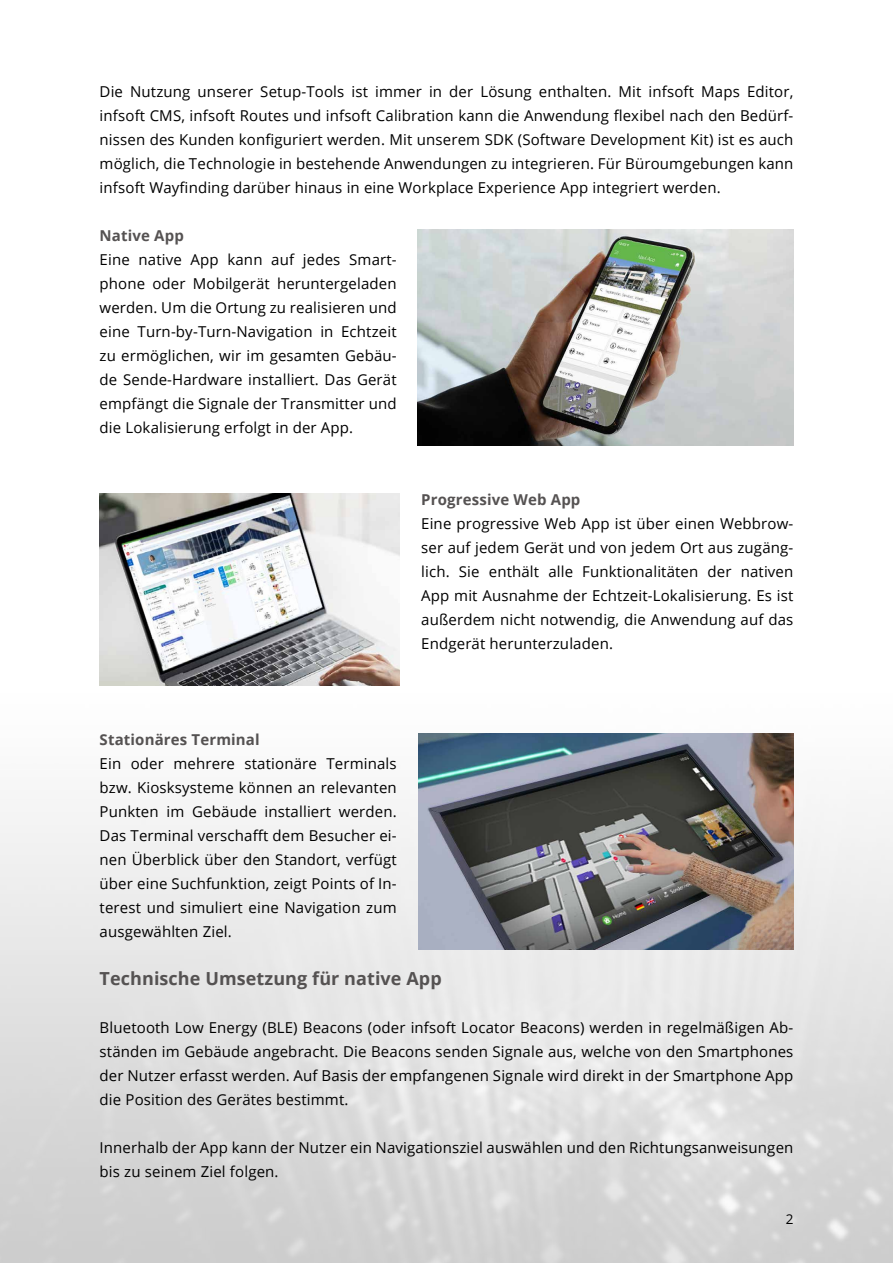
<style>
.page{position:relative;width:893px;height:1263px;background:#fff}
.page>*{position:absolute;margin:0;border:0;box-sizing:border-box;transform-origin:0 0}
.t1{font:700 18px "Open Sans";letter-spacing:.005em;color:#555252}
.t2{font:15px/24px "Open Sans";letter-spacing:.01em;color:#000;text-align:justify}
.t3{font:700 15px "Open Sans";letter-spacing:.01em;color:#555252}
.t4{font:13.5px "Open Sans";color:#000}
</style>
<div class="page">
<img style="left:0;top:733px;width:893px;height:530px">
<img style="left:418px;top:733px;width:375px;height:216px">
<img style="left:418px;top:229px;width:375px;height:216px">
<img style="left:100px;top:493px;width:300px;height:192px">
<p class="t2" style="left:100px;top:79px;width:695px">Die Nutzung unserer Setup-Tools ist immer in der Lösung enthalten. Mit infsoft Maps Editor, infsoft CMS, infsoft Routes und infsoft Calibration kann die Anwendung flexibel nach den Bedürf&shy;nissen des Kunden konfiguriert werden. Mit unserem SDK (Software Development Kit) ist es auch möglich, die Technologie in bestehende Anwendungen zu integrieren. Für Büroumgebungen kann infsoft Wayfinding darüber hinaus in eine Workplace Experience App integriert werden.</p>
<p class="t3" style="left:100px;top:224px;width:86px">Native App</p>
<p class="t2" style="left:100px;top:247px;width:299px">Eine native App kann auf jedes Smart&shy;phone oder Mobilgerät heruntergeladen werden. Um die Ortung zu realisieren und eine Turn-by-Turn-Navigation in Echtzeit zu ermöglichen, wir im gesamten Gebäu&shy;de Sende-Hardware installiert. Das Gerät empfängt die Signale der Transmitter und die Lokalisierung erfolgt in der App.</p>
<p class="t3" style="left:421px;top:488px;width:161px">Progressive Web App</p>
<p class="t2" style="left:421px;top:511px;width:374px">Eine progressive Web App ist über einen Webbrow&shy;ser auf jedem Gerät und von jedem Ort aus zugäng&shy;lich. Sie enthält alle Funktionalitäten der nativen App mit Ausnahme der Echtzeit-Lokalisierung. Es ist außerdem nicht notwendig, die Anwendung auf das Endgerät herunterzuladen.</p>
<p class="t3" style="left:100px;top:728px;width:162px">Stationäres Terminal</p>
<p class="t2" style="left:100px;top:751px;width:299px">Ein oder mehrere stationäre Terminals bzw. Kiosksysteme können an relevanten Punkten im Gebäude installiert werden.<br>Das Terminal verschafft dem Besucher ei&shy;nen Überblick über den Standort, verfügt über eine Suchfunktion, zeigt Points of In&shy;terest und simuliert eine Navigation zum ausgewählten Ziel.</p>
<p class="t1" style="left:100px;top:965px;width:344px">Technische Umsetzung für native App</p>
<p class="t2" style="left:100px;top:1015px;width:695px">Bluetooth Low Energy (BLE) Beacons (oder infsoft Locator Beacons) werden in regelmäßigen Ab&shy;ständen im Gebäude angebracht. Die Beacons senden Signale aus, welche von den Smartphones der Nutzer erfasst werden. Auf Basis der empfangenen Signale wird direkt in der Smartphone App die Position des Gerätes bestimmt.</p>
<p class="t2" style="left:100px;top:1135px;width:695px">Innerhalb der App kann der Nutzer ein Navigationsziel auswählen und den Richtungsanweisungen bis zu seinem Ziel folgen.</p>
<p class="t4" style="left:786px;top:1209px;width:9px">2</p>
</div>
